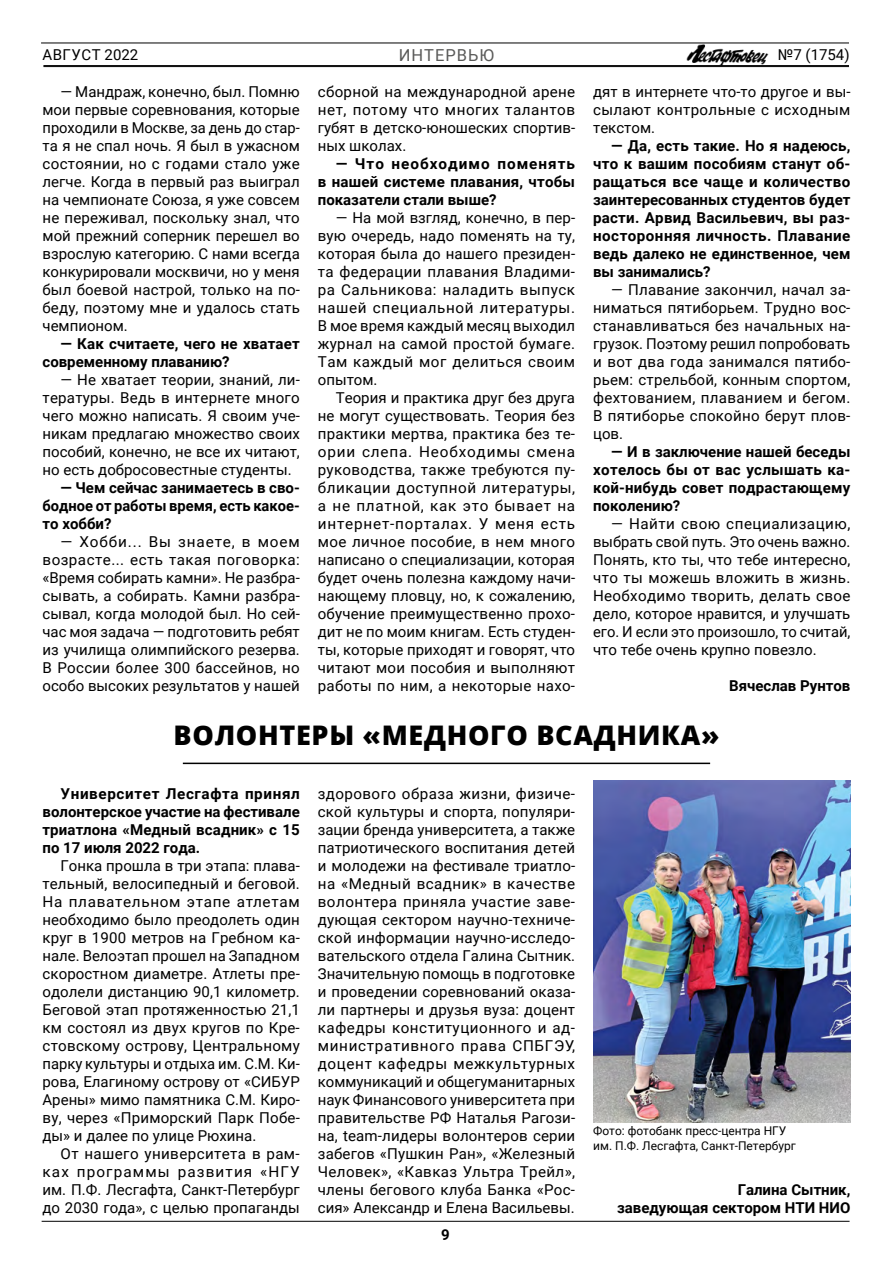
<style>
.page{position:relative;width:893px;height:1263px;background:#fff}
.page>*{position:absolute;margin:0;border:0;box-sizing:border-box;transform-origin:0 0}
.t1{font:800 27px "Open Sans";letter-spacing:.025em;color:#000}
.t2{font:16.5px "Roboto";letter-spacing:.06em;color:#5a5a59}
.t3{font:15px/18px "Roboto";color:#000;text-align:justify}
.t4{font:700 15px/18px "Roboto";color:#000;text-align:justify}
.t5{font:15px "Roboto";letter-spacing:.035em;color:#000}
.t6{font:12px/14.4px "Roboto";color:#000}
</style>
<div class="page">
<hr style="left:43px;top:65px;width:806px;height:1px;background:#000">
<hr style="left:43px;top:66px;width:806px;height:1px;background:#000">
<hr style="left:41px;top:43px;width:808px;height:1px;background:#000">
<img style="left:687px;top:44px;width:81px;height:21px">
<hr style="left:42px;top:1221px;width:807px;height:1px;background:#000">
<hr style="left:183px;top:763px;width:527px;height:1px;background:#000">
<img style="left:593px;top:781px;width:257px;height:342px">
<p class="t5" style="left:42px;top:44px;width:97px">АВГУСТ 2022</p>
<p class="t3" style="left:778px;top:45px;width:73px">№7 (1754)</p>
<p class="t2" style="left:399px;top:43px;width:97px">ИНТЕРВЬЮ</p>
<p class="t3" style="left:43px;top:82px;width:259px;text-indent:18px">— Мандраж, конечно, был. Помню мои первые соревнования, которые проходили в Москве, за день до стар&shy;та я не спал ночь. Я был в ужасном состоянии, но с годами стало уже легче. Когда в первый раз выиграл на чемпионате Союза, я уже совсем не переживал, поскольку знал, что мой прежний соперник перешел во взрослую категорию. С нами всегда конкурировали москвичи, но у меня был боевой настрой, только на по&shy;беду, поэтому мне и удалось стать чемпионом.</p>
<p class="t4" style="left:43px;top:334px;width:259px;text-indent:18px">— Как считаете, чего не хватает современному плаванию?</p>
<p class="t3" style="left:43px;top:370px;width:259px;text-indent:18px">— Не хватает теории, знаний, ли&shy;тературы. Ведь в интернете много чего можно написать. Я своим уче&shy;никам предлагаю множество своих пособий, конечно, не все их читают, но есть добросовестные студенты.</p>
<p class="t4" style="left:43px;top:478px;width:259px;text-indent:18px">— Чем сейчас занимаетесь в сво&shy;бодное от работы время, есть какое&shy;то хобби?</p>
<p class="t3" style="left:43px;top:532px;width:259px;text-indent:18px">— Хобби... Вы знаете, в моем возрасте... есть такая поговорка: «Время собирать камни». Не разбра&shy;сывать, а собирать. Камни разбра&shy;сывал, когда молодой был. Но сей&shy;час моя задача — подготовить ребят из училища олимпийского резерва.<br>В России более 300 бассейнов, но особо высоких результатов у нашей</p>
<p class="t3" style="left:318px;top:82px;width:259px">сборной на международной арене нет, потому что многих талантов губят в детско-юношеских спортив&shy;ных школах.</p>
<p class="t4" style="left:318px;top:154px;width:259px;text-indent:18px">— Что необходимо поменять в нашей системе плавания, чтобы показатели стали выше?</p>
<p class="t3" style="left:318px;top:208px;width:259px;text-indent:18px">— На мой взгляд, конечно, в пер&shy;вую очередь, надо поменять на ту, которая была до нашего президен&shy;та федерации плавания Владими&shy;ра Сальникова: наладить выпуск нашей специальной литературы.<br>В мое время каждый месяц выходил журнал на самой простой бумаге.<br>Там каждый мог делиться своим опытом.</p>
<p class="t3" style="left:318px;top:388px;width:259px;text-indent:18px">Теория и практика друг без друга не могут существовать. Теория без практики мертва, практика без те&shy;ории слепа. Необходимы смена руководства, также требуются пу&shy;бликации доступной литературы, а не платной, как это бывает на интернет-порталах. У меня есть мое личное пособие, в нем много написано о специализации, которая будет очень полезна каждому начи&shy;нающему пловцу, но, к сожалению, обучение преимущественно прохо&shy;дит не по моим книгам. Есть студен&shy;ты, которые приходят и говорят, что читают мои пособия и выполняют работы по ним, а некоторые нахо-</p>
<p class="t3" style="left:593px;top:82px;width:259px">дят в интернете что-то другое и вы&shy;сылают контрольные с исходным текстом.</p>
<p class="t4" style="left:593px;top:136px;width:259px;text-indent:18px">— Да, есть такие. Но я надеюсь, что к вашим пособиям станут об&shy;ращаться все чаще и количество заинтересованных студентов будет расти. Арвид Васильевич, вы раз&shy;носторонняя личность. Плавание ведь далеко не единственное, чем вы занимались?</p>
<p class="t3" style="left:593px;top:280px;width:259px;text-indent:18px">— Плавание закончил, начал за&shy;ниматься пятиборьем. Трудно вос&shy;станавливаться без начальных на&shy;грузок. Поэтому решил попробовать и вот два года занимался пятибо&shy;рьем: стрельбой, конным спортом, фехтованием, плаванием и бегом.<br>В пятиборье спокойно берут плов&shy;цов.</p>
<p class="t4" style="left:593px;top:442px;width:259px;text-indent:18px">— И в заключение нашей беседы хотелось бы от вас услышать ка&shy;кой-нибудь совет подрастающему поколению?</p>
<p class="t3" style="left:593px;top:514px;width:259px;text-indent:18px">— Найти свою специализацию, выбрать свой путь. Это очень важно.<br>Понять, кто ты, что тебе интересно, что ты можешь вложить в жизнь.<br>Необходимо творить, делать свое дело, которое нравится, и улучшать его. И если это произошло, то считай, что тебе очень крупно повезло.</p>
<p class="t4" style="left:729px;top:676px;width:123px">Вячеслав Рунтов</p>
<h1 class="t1" style="left:174px;top:714px;width:547px">ВОЛОНТЕРЫ «МЕДНОГО ВСАДНИКА»</h1>
<p class="t4" style="left:43px;top:784px;width:259px;text-indent:18px">Университет Лесгафта принял волонтерское участие на фестивале триатлона «Медный всадник» с 15 по 17 июля 2022 года.</p>
<p class="t3" style="left:43px;top:856px;width:259px;text-indent:18px">Гонка прошла в три этапа: плава&shy;тельный, велосипедный и беговой.<br>На плавательном этапе атлетам необходимо было преодолеть один круг в 1900 метров на Гребном ка&shy;нале. Велоэтап прошел на Западном скоростном диаметре. Атлеты пре&shy;одолели дистанцию 90,1 километр.<br>Беговой этап протяженностью 21,1 км состоял из двух кругов по Кре&shy;стовскому острову, Центральному парку культуры и отдыха им. С.М. Ки&shy;рова, Елагиному острову от «СИБУР Арены» мимо памятника С.М. Киро&shy;ву, через «Приморский Парк Побе&shy;ды» и далее по улице Рюхина.</p>
<p class="t3" style="left:43px;top:1144px;width:259px;text-indent:18px">От нашего университета в рам&shy;ках программы развития «НГУ им. П.Ф. Лесгафта, Санкт-Петербург до 2030 года», с целью пропаганды</p>
<p class="t3" style="left:318px;top:784px;width:259px">здорового образа жизни, физиче&shy;ской культуры и спорта, популяри&shy;зации бренда университета, а также патриотического воспитания детей и молодежи на фестивале триатло&shy;на «Медный всадник» в качестве волонтера приняла участие заве&shy;дующая сектором научно-техниче&shy;ской информации научно-исследо&shy;вательского отдела Галина Сытник.<br>Значительную помощь в подготовке и проведении соревнований оказа&shy;ли партнеры и друзья вуза: доцент кафедры конституционного и ад&shy;министративного права СПБГЭУ, доцент кафедры межкультурных коммуникаций и общегуманитарных наук Финансового университета при правительстве РФ Наталья Рагози&shy;на, team-лидеры волонтеров серии забегов «Пушкин Ран», «Железный Человек», «Кавказ Ультра Трейл», члены бегового клуба Банка «Рос&shy;сия» Александр и Елена Васильевы.</p>
<p class="t6" style="left:593px;top:1123px;width:204px">Фото: фотобанк пресс-центра НГУ им. П.Ф. Лесгафта, Санкт-Петербург</p>
<p class="t4" style="left:617px;top:1180px;width:235px;text-align:right">Галина Сытник,<br>заведующая сектором НТИ НИО</p>
<p class="t4" style="left:441px;top:1225px;width:10px">9</p>
</div>
